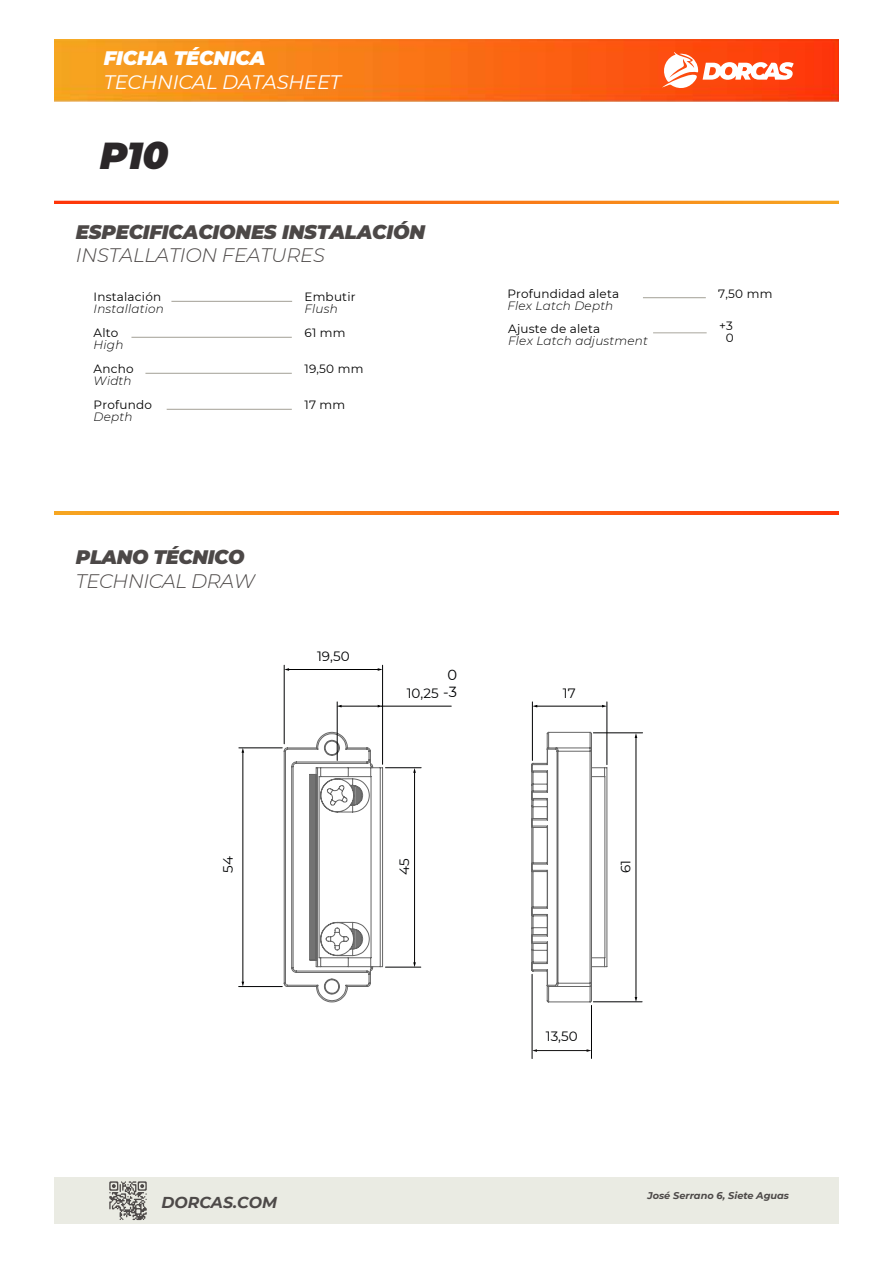
<style>
.page{position:relative;width:893px;height:1263px;background:#fff}
.page>*{position:absolute;margin:0;border:0;box-sizing:border-box;transform-origin:0 0}
.t1{font:italic 900 37.5px "Montserrat";color:#2b2729}
.t2{font:italic 900 19.5px "Montserrat";letter-spacing:-.01em;color:#4c4847}
.t3{font:italic 300 19.5px "Montserrat";letter-spacing:-.01em;color:#4c4847}
.t4{font:italic 19.5px "Montserrat";letter-spacing:-.01em;color:#fff}
.t5{font:italic 900 19.5px "Montserrat";letter-spacing:-.01em;color:#fff}
.t6{font:italic 700 15.75px "Montserrat";color:#4d4948}
.t7{font:14.7px "Montserrat";color:#010203}
.t8{font:13.5px "Montserrat";color:#010203}
.t9{font:12px/12px "Montserrat";letter-spacing:.015em;color:#000;text-align:center}
.t10{font:italic 300 12px "Montserrat";letter-spacing:.015em;color:#000}
.t11{font:italic 700 9.75px "Montserrat";color:#4d4948}
.s1{font-size:14.7px}
</style>
<div class="page">
<hr style="left:171px;top:301px;width:121px;height:1px;background:#adaaa1">
<hr style="left:131px;top:337px;width:161px;height:1px;background:#adaaa1">
<hr style="left:145px;top:373px;width:147px;height:1px;background:#adaaa1">
<div style="left:54px;top:1178px;width:785px;height:46px;background:#eaebe3"></div>
<img style="left:55px;top:201px;width:784px;height:3px">
<img style="left:54px;top:39px;width:785px;height:63px">
<svg style="left:661px;top:52px;width:133px;height:39px"></svg>
<svg style="left:109px;top:1181px;width:38px;height:39px"></svg>
<img style="left:54px;top:511px;width:785px;height:3px">
<hr style="left:167px;top:409px;width:125px;height:1px;background:#adaaa1">
<hr style="left:643px;top:297px;width:63px;height:1px;background:#adaaa1">
<svg style="left:284px;top:732px;width:99px;height:270px"></svg>
<svg style="left:531px;top:732px;width:76px;height:270px"></svg>
<hr style="left:239px;top:748px;width:43px;height:1px;background:#010203">
<hr style="left:239px;top:986px;width:43px;height:1px;background:#010203">
<hr style="left:243px;top:752px;width:1px;height:230px;background:#000">
<hr style="left:288px;top:669px;width:91px;height:1px;background:#000">
<hr style="left:382px;top:665px;width:1px;height:99px;background:#010203">
<hr style="left:284px;top:665px;width:1px;height:79px;background:#010203">
<hr style="left:536px;top:706px;width:67px;height:1px;background:#000">
<hr style="left:607px;top:702px;width:1px;height:63px;background:#010203">
<hr style="left:532px;top:702px;width:1px;height:58px;background:#010203">
<hr style="left:385px;top:967px;width:36px;height:1px;background:#010203">
<hr style="left:385px;top:767px;width:36px;height:1px;background:#010203">
<hr style="left:414px;top:772px;width:1px;height:191px;background:#000">
<svg style="left:413px;top:768px;width:3px;height:5px"></svg>
<svg style="left:413px;top:962px;width:3px;height:5px"></svg>
<hr style="left:593px;top:1001px;width:49px;height:1px;background:#010203">
<hr style="left:593px;top:732px;width:50px;height:1px;background:#010203">
<hr style="left:636px;top:737px;width:1px;height:261px;background:#000">
<hr style="left:532px;top:974px;width:1px;height:84px;background:#010203">
<hr style="left:536px;top:1050px;width:51px;height:1px;background:#110f0f">
<svg style="left:532px;top:1049px;width:5px;height:3px"></svg>
<hr style="left:591px;top:1005px;width:1px;height:53px;background:#010203">
<hr style="left:381px;top:706px;width:70px;height:1px;background:#000">
<hr style="left:337px;top:702px;width:1px;height:58px;background:#010203">
<hr style="left:341px;top:706px;width:38px;height:1px;background:#000">
<hr style="left:653px;top:332px;width:54px;height:1px;background:#adaaa1">
<h2 class="t5" style="left:104px;top:44px;width:163px">FICHA TÉCNICA</h2>
<h2 class="t4" style="left:104px;top:69px;width:239px">TECHNICAL DATASHEET</h2>
<h1 class="t1" style="left:100px;top:127px;width:70px">P10</h1>
<h2 class="t2" style="left:76px;top:217px;width:351px">ESPECIFICACIONES INSTALACIÓN</h2>
<h2 class="t3" style="left:76px;top:242px;width:250px">INSTALLATION FEATURES</h2>
<p class="t9" style="left:94px;top:291px;width:69px">Instalación</p>
<p class="t10" style="left:94px;top:301px;width:72px">Installation</p>
<p class="t9" style="left:94px;top:327px;width:26px">Alto</p>
<p class="t10" style="left:94px;top:337px;width:31px">High</p>
<p class="t9" style="left:94px;top:363px;width:41px">Ancho</p>
<p class="t10" style="left:94px;top:373px;width:40px">Width</p>
<p class="t9" style="left:94px;top:399px;width:60px">Profundo</p>
<p class="t10" style="left:94px;top:409px;width:40px">Depth</p>
<p class="t9" style="left:304px;top:291px;width:53px">Embutir</p>
<p class="t10" style="left:304px;top:301px;width:35px">Flush</p>
<p class="t9" style="left:304px;top:327px;width:43px">61 mm</p>
<p class="t9" style="left:304px;top:363px;width:60px">19,50 mm</p>
<p class="t9" style="left:304px;top:399px;width:42px">17 mm</p>
<h2 class="t2" style="left:76px;top:543px;width:170px">PLANO TÉCNICO</h2>
<h2 class="t3" style="left:76px;top:568px;width:181px">TECHNICAL DRAW</h2>
<p class="t8" style="left:317px;top:647px;width:34px">19,50</p>
<p class="t7" style="left:447px;top:664px;width:11px">0</p>
<p class="t8" style="left:407px;top:684px;width:52px">10,25 <span class="s1">-3</span></p>
<p class="t9" style="left:507px;top:287px;width:113px">Profundidad aleta</p>
<p class="t10" style="left:507px;top:297px;width:108px">Flex Latch Depth</p>
<p class="t9" style="left:508px;top:322px;width:93px">Ajuste de aleta</p>
<p class="t10" style="left:508px;top:332px;width:141px">Flex Latch adjustment</p>
<p class="t8" style="left:563px;top:684px;width:14px">17</p>
<p class="t8" style="left:219px;top:873px;width:18px;rotate:-90deg">54</p>
<p class="t8" style="left:395px;top:875px;width:18px;rotate:-90deg">45</p>
<p class="t8" style="left:616px;top:873px;width:15px;rotate:-90deg">61</p>
<p class="t8" style="left:546px;top:1027px;width:33px">13,50</p>
<p class="t9" style="left:718px;top:287px;width:56px">7,50 mm</p>
<p class="t9" style="left:719px;top:319px;width:16px">+3<br>0</p>
<h3 class="t6" style="left:161px;top:1191px;width:117px">DORCAS.COM</h3>
<p class="t11" style="left:647px;top:1188px;width:143px">José Serrano 6, Siete Aguas</p>
</div>
